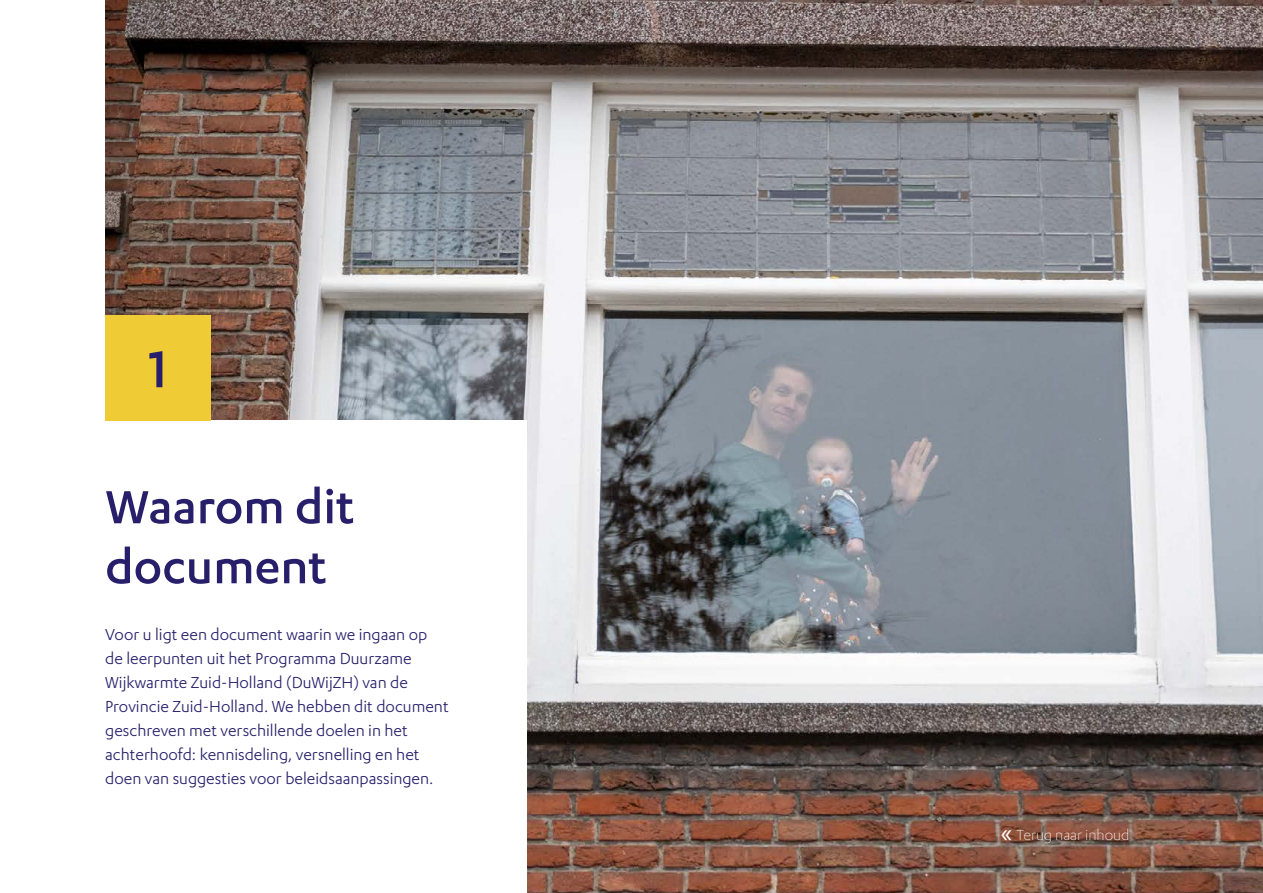
<style>
.page{position:relative;width:1263px;height:893px;background:#fff}
.page>*{position:absolute;margin:0;border:0;box-sizing:border-box;transform-origin:0 0}
.H1_PZH_Nummering_Hoo{font:500 60px "Karbon";color:#281f6b}
.H1_PZH_Hoofdstukkop{font:500 54px/60px "Karbon";color:#281f6b}
.P_PZH_Inleiding_-_Kl{font:18px/24px "Karbon";color:#281f6b}
.t1{font:300 16.5px "Karbon";color:#fff}
.s1{font-weight:400;font-size:30px}
</style>
<div class="page">
<img style="left:105px;top:0;width:1158px;height:893px">
<div style="left:0;top:421px;width:526px;height:472px;background:#fff"></div>
<div style="left:105px;top:316px;width:105px;height:105px;background:#efcc36"></div>
<h1 class="H1_PZH_Nummering_Hoo" style="left:148px;top:335px;width:21px">1</h1>
<h1 class="H1_PZH_Hoofdstukkop" style="left:105px;top:475px;width:251px">Waarom dit document</h1>
<p class="P_PZH_Inleiding_-_Kl" style="left:105px;top:622px;width:345px">Voor u ligt een document waarin we ingaan op de leerpunten uit het Programma Duurzame Wijkwarmte Zuid-Holland (DuWijZH) van de Provincie Zuid-Holland. We hebben dit document geschreven met verschillende doelen in het achterhoofd: kennisdeling, versnelling en het doen van suggesties voor beleidsaanpassingen.</p>
<p class="t1" style="left:1000px;top:826px;width:131px"><span class="s1">«</span> Terug naar inhoud</p>
</div>
